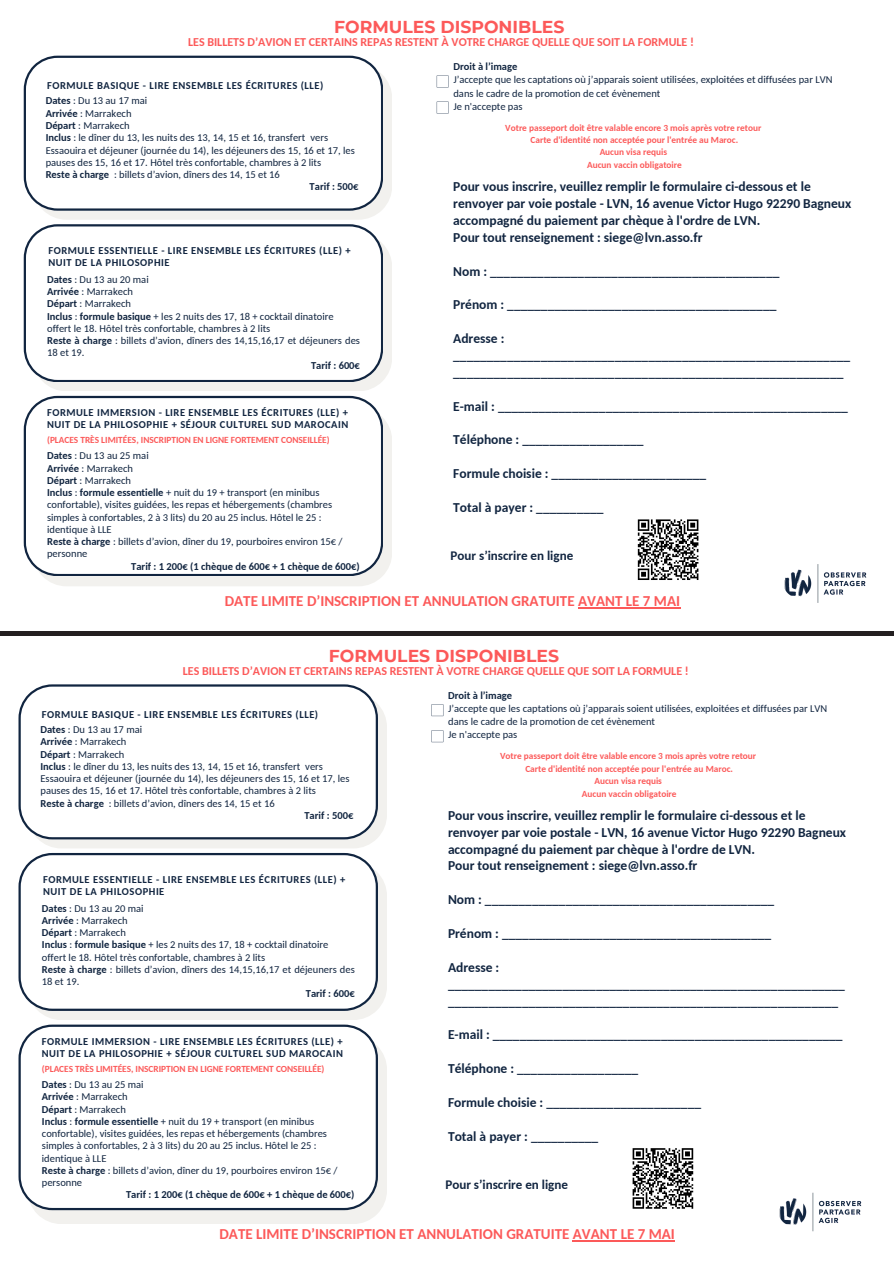
<style>
.page{position:relative;width:894px;height:1264px;background:#fff}
.page>*{position:absolute;margin:0;border:0;box-sizing:border-box;transform-origin:0 0}
.t1{font:700 17.25px "Montserrat";color:#fc5959}
.t2{font:700 15px "Carlito";color:#fc5959}
.t3{font:700 13.5px/16.8px "Carlito";color:#112540}
.t4{font:700 13.05px "Carlito";color:#112540}
.t5{font:700 12px "Carlito";color:#fc5959}
.t6{font:10.5px/12.3px "Carlito";color:#112540}
.t7{font:700 10.5px/12.3px "Carlito";letter-spacing:.05em;color:#112540}
.t8{font:700 10.5px "Carlito";color:#112540}
.t9{font:700 9.3px "Carlito";color:#fc5959}
.s1{font-weight:700}
</style>
<div class="page">
<svg style="left:45px;top:76px;width:347px;height:144px;fill:#f2f1ee"></svg>
<svg style="left:24px;top:56px;width:359px;height:155px"></svg>
<svg style="left:43px;top:418px;width:349px;height:168px;background:#f3f2ef"></svg>
<svg style="left:24px;top:396px;width:359px;height:180px"></svg>
<svg style="left:44px;top:245px;width:348px;height:146px;background:#f2f2ef"></svg>
<svg style="left:24px;top:224px;width:359px;height:158px"></svg>
<svg style="left:637px;top:519px;width:62px;height:61px"></svg>
<svg style="left:436px;top:102px;width:2px;height:11px"></svg>
<svg style="left:436px;top:76px;width:2px;height:11px"></svg>
<hr style="left:0;top:632px;width:893px;height:4px;background:#231f20">
<img style="left:763px;top:564px;width:124px;height:68px">
<hr style="left:578px;top:607px;width:102px;height:1px;background:#fc5959">
<svg style="left:39px;top:705px;width:348px;height:143px;background:#e7e7e6"></svg>
<svg style="left:18px;top:684px;width:359px;height:155px"></svg>
<svg style="left:34px;top:1047px;width:353px;height:176px;background:#ecebe9"></svg>
<svg style="left:18px;top:1024px;width:359px;height:186px"></svg>
<svg style="left:38px;top:873px;width:348px;height:147px;background:#e0e1e1"></svg>
<svg style="left:18px;top:853px;width:359px;height:157px"></svg>
<svg style="left:632px;top:1148px;width:62px;height:61px"></svg>
<svg style="left:431px;top:730px;width:12px;height:12px"></svg>
<svg style="left:431px;top:704px;width:12px;height:12px"></svg>
<img style="left:779px;top:1192px;width:83px;height:40px">
<hr style="left:572px;top:1240px;width:102px;height:1px;background:#fc5959">
<p class="t1" style="left:334px;top:16px;width:232px">FORMULES DISPONIBLES</p>
<h5 class="t5" style="left:188px;top:37px;width:507px">LES BILLETS D’AVION ET CERTAINS REPAS RESTENT À VOTRE CHARGE QUELLE QUE SOIT LA FORMULE !</h5>
<h4 class="t7" style="left:47px;top:81px;width:278px">FORMULE BASIQUE - LIRE ENSEMBLE LES ÉCRITURES (LLE)</h4>
<h5 class="t6" style="left:46px;top:96px;width:310px"><span class="s1">Dates</span> : Du 13 au 17 mai<br><span class="s1">Arrivée</span> : Marrakech<br><span class="s1">Départ</span> : Marrakech<br><span class="s1">Inclus</span> : le dîner du 13, les nuits des 13, 14, 15 et 16, transfert vers Essaouira et déjeuner (journée du 14), les déjeuners des 15, 16 et 17, les pauses des 15, 16 et 17. Hôtel très confortable, chambres à 2 lits<br><span class="s1">Reste à charge</span> : billets d’avion, dîners des 14, 15 et 16</h5>
<h6 class="t8" style="left:309px;top:182px;width:50px">Tarif : 500€</h6>
<h6 class="t7" style="left:48px;top:245px;width:303px">FORMULE ESSENTIELLE - LIRE ENSEMBLE LES ÉCRITURES (LLE) +<br>NUIT DE LA PHILOSOPHIE</h6>
<p class="t6" style="left:47px;top:274px;width:314px"><span class="s1">Dates</span> : Du 13 au 20 mai<br><span class="s1">Arrivée</span> : Marrakech<br><span class="s1">Départ</span> : Marrakech<br><span class="s1">Inclus</span> : <span class="s1">formule basique</span> + les 2 nuits des 17, 18 + cocktail dinatoire offert le 18. Hôtel très confortable, chambres à 2 lits<br><span class="s1">Reste à charge</span> : billets d’avion, dîners des 14,15,16,17 et déjeuners des</p>
<p class="t6" style="left:47px;top:347px;width:39px">18 et 19.</p>
<p class="t8" style="left:311px;top:361px;width:50px">Tarif : 600€</p>
<p class="t7" style="left:47px;top:407px;width:303px">FORMULE IMMERSION - LIRE ENSEMBLE LES ÉCRITURES (LLE) +<br>NUIT DE LA PHILOSOPHIE + SÉJOUR CULTUREL SUD MAROCAIN</p>
<p class="t6" style="left:47px;top:450px;width:297px"><span class="s1">Dates</span> : Du 13 au 25 mai<br><span class="s1">Arrivée</span> : Marrakech<br><span class="s1">Départ</span> : Marrakech<br><span class="s1">Inclus</span> : <span class="s1">formule essentielle</span> + nuit du 19 + transport (en minibus confortable), visites guidées, les repas et hébergements (chambres simples à confortables, 2 à 3 lits) du 20 au 25 inclus. Hôtel le 25 : identique à LLE<br><span class="s1">Reste à charge</span> : billets d’avion, dîner du 19, pourboires environ 15€ /</p>
<p class="t6" style="left:47px;top:548px;width:42px">personne</p>
<p class="t8" style="left:131px;top:562px;width:230px">Tarif : 1 200€ (1 chèque de 600€ + 1 chèque de 600€)</p>
<p class="t9" style="left:47px;top:436px;width:284px">(PLACES TRÈS LIMITÉES, INSCRIPTION EN LIGNE FORTEMENT CONSEILLÉE)</p>
<h3 class="t6" style="left:453px;top:61px;width:380px;line-height:13px"><span class="s1">Droit à l’image<br></span>J’accepte que les captations où j’apparais soient utilisées, exploitées et diffusées par LVN dans le cadre de la promotion de cet évènement<br>Je n'accepte pas</h3>
<h6 class="t9" style="left:505px;top:124px;width:257px">Votre passeport doit être valable encore 3 mois après votre retour</h6>
<p class="t9" style="left:530px;top:136px;width:209px">Carte d'identité non acceptée pour l'entrée au Maroc.</p>
<h5 class="t9" style="left:599px;top:148px;width:69px">Aucun visa requis</h5>
<p class="t9" style="left:587px;top:161px;width:96px">Aucun vaccin obligatoire</p>
<p class="t3" style="left:453px;top:179px;width:399px">Pour vous inscrire, veuillez remplir le formulaire ci-dessous et le renvoyer par voie postale - LVN, 16 avenue Victor Hugo 92290 Bagneux accompagné du paiement par chèque à l'ordre de LVN.<br>Pour tout renseignement : siege@lvn.asso.fr</p>
<h3 class="t3" style="left:453px;top:264px;width:328px">Nom : ___________________________________________</h3>
<h3 class="t3" style="left:453px;top:297px;width:324px">Prénom : ________________________________________</h3>
<h3 class="t3" style="left:453px;top:331px;width:398px">Adresse : ___________________________________________________________ __________________________________________________________</h3>
<h3 class="t3" style="left:453px;top:399px;width:396px">E-mail : ____________________________________________________</h3>
<h3 class="t3" style="left:453px;top:432px;width:192px">Téléphone : __________________</h3>
<h3 class="t3" style="left:453px;top:466px;width:254px">Formule choisie : _______________________</h3>
<h3 class="t3" style="left:453px;top:500px;width:152px">Total à payer : __________</h3>
<h1 class="t4" style="left:450px;top:550px;width:124px">Pour s’inscrire en ligne</h1>
<p class="t2" style="left:225px;top:595px;width:457px">DATE LIMITE D’INSCRIPTION ET ANNULATION GRATUITE AVANT LE 7 MAI</p>
<p class="t1" style="left:329px;top:645px;width:232px">FORMULES DISPONIBLES</p>
<h3 class="t5" style="left:183px;top:666px;width:507px">LES BILLETS D’AVION ET CERTAINS REPAS RESTENT À VOTRE CHARGE QUELLE QUE SOIT LA FORMULE !</h3>
<h3 class="t7" style="left:42px;top:709px;width:278px">FORMULE BASIQUE - LIRE ENSEMBLE LES ÉCRITURES (LLE)</h3>
<h2 class="t6" style="left:40px;top:724px;width:310px"><span class="s1">Dates</span> : Du 13 au 17 mai<br><span class="s1">Arrivée</span> : Marrakech<br><span class="s1">Départ</span> : Marrakech<br><span class="s1">Inclus</span> : le dîner du 13, les nuits des 13, 14, 15 et 16, transfert vers Essaouira et déjeuner (journée du 14), les déjeuners des 15, 16 et 17, les pauses des 15, 16 et 17. Hôtel très confortable, chambres à 2 lits<br><span class="s1">Reste à charge</span> : billets d’avion, dîners des 14, 15 et 16</h2>
<p class="t8" style="left:304px;top:811px;width:50px">Tarif : 500€</p>
<h6 class="t7" style="left:43px;top:873px;width:303px">FORMULE ESSENTIELLE - LIRE ENSEMBLE LES ÉCRITURES (LLE) +<br>NUIT DE LA PHILOSOPHIE</h6>
<p class="t6" style="left:42px;top:902px;width:314px"><span class="s1">Dates</span> : Du 13 au 20 mai<br><span class="s1">Arrivée</span> : Marrakech<br><span class="s1">Départ</span> : Marrakech<br><span class="s1">Inclus</span> : <span class="s1">formule basique</span> + les 2 nuits des 17, 18 + cocktail dinatoire offert le 18. Hôtel très confortable, chambres à 2 lits<br><span class="s1">Reste à charge</span> : billets d’avion, dîners des 14,15,16,17 et déjeuners des</p>
<p class="t6" style="left:42px;top:976px;width:39px">18 et 19.</p>
<p class="t8" style="left:306px;top:989px;width:50px">Tarif : 600€</p>
<h1 class="t7" style="left:42px;top:1035px;width:303px">FORMULE IMMERSION - LIRE ENSEMBLE LES ÉCRITURES (LLE) +<br>NUIT DE LA PHILOSOPHIE + SÉJOUR CULTUREL SUD MAROCAIN</h1>
<h4 class="t6" style="left:42px;top:1079px;width:297px"><span class="s1">Dates</span> : Du 13 au 25 mai<br><span class="s1">Arrivée</span> : Marrakech<br><span class="s1">Départ</span> : Marrakech<br><span class="s1">Inclus</span> : <span class="s1">formule essentielle</span> + nuit du 19 + transport (en minibus confortable), visites guidées, les repas et hébergements (chambres simples à confortables, 2 à 3 lits) du 20 au 25 inclus. Hôtel le 25 : identique à LLE<br><span class="s1">Reste à charge</span> : billets d’avion, dîner du 19, pourboires environ 15€ /</h4>
<h5 class="t6" style="left:42px;top:1177px;width:42px">personne</h5>
<h5 class="t8" style="left:126px;top:1190px;width:230px">Tarif : 1 200€ (1 chèque de 600€ + 1 chèque de 600€)</h5>
<p class="t9" style="left:42px;top:1065px;width:284px">(PLACES TRÈS LIMITÉES, INSCRIPTION EN LIGNE FORTEMENT CONSEILLÉE)</p>
<h3 class="t6" style="left:448px;top:689px;width:380px;line-height:13px"><span class="s1">Droit à l’image<br></span>J’accepte que les captations où j’apparais soient utilisées, exploitées et diffusées par LVN dans le cadre de la promotion de cet évènement<br>Je n'accepte pas</h3>
<h3 class="t9" style="left:500px;top:752px;width:257px">Votre passeport doit être valable encore 3 mois après votre retour</h3>
<h3 class="t9" style="left:525px;top:764px;width:209px">Carte d'identité non acceptée pour l'entrée au Maroc.</h3>
<h3 class="t9" style="left:594px;top:777px;width:69px">Aucun visa requis</h3>
<h5 class="t9" style="left:581px;top:789px;width:96px">Aucun vaccin obligatoire</h5>
<h6 class="t3" style="left:448px;top:808px;width:399px">Pour vous inscrire, veuillez remplir le formulaire ci-dessous et le renvoyer par voie postale - LVN, 16 avenue Victor Hugo 92290 Bagneux accompagné du paiement par chèque à l'ordre de LVN.<br>Pour tout renseignement : siege@lvn.asso.fr</h6>
<p class="t3" style="left:448px;top:892px;width:328px">Nom : ___________________________________________</p>
<p class="t3" style="left:448px;top:926px;width:324px">Prénom : ________________________________________</p>
<p class="t3" style="left:448px;top:960px;width:398px">Adresse : ___________________________________________________________ __________________________________________________________</p>
<p class="t3" style="left:448px;top:1027px;width:396px">E-mail : ____________________________________________________</p>
<h3 class="t3" style="left:448px;top:1061px;width:192px">Téléphone : __________________</h3>
<h3 class="t3" style="left:448px;top:1095px;width:254px">Formule choisie : _______________________</h3>
<h3 class="t3" style="left:448px;top:1128px;width:152px">Total à payer : __________</h3>
<p class="t4" style="left:445px;top:1179px;width:124px">Pour s’inscrire en ligne</p>
<h5 class="t2" style="left:219px;top:1228px;width:457px">DATE LIMITE D’INSCRIPTION ET ANNULATION GRATUITE AVANT LE 7 MAI</h5>
</div>
